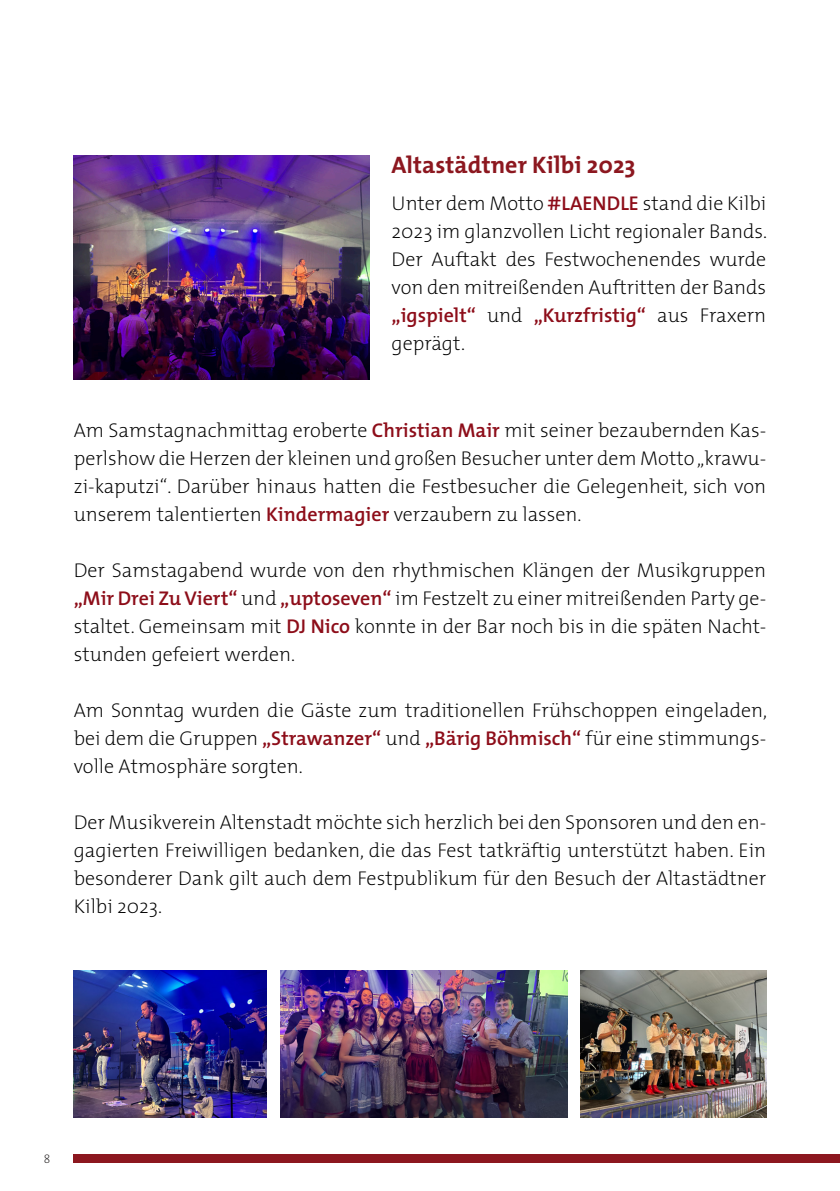
<style>
.page{position:relative;width:840px;height:1191px;background:#fff}
.page>*{position:absolute;margin:0;border:0;box-sizing:border-box;transform-origin:0 0}
.t1{font:700 24px "The Mix";color:#8c171f}
.t2{font:200 20px/28px "The Mix";color:#000001;text-align:justify}
.t3{font:200 12px "The Mix";color:#231f20}
.s1{font-weight:600;color:#8d0d19}
</style>
<div class="page">
<div style="left:74px;top:1154px;width:765px;height:8px;background:#8c171f"></div>
<img style="left:74px;top:155px;width:295px;height:225px">
<img style="left:74px;top:970px;width:192px;height:147px">
<img style="left:280px;top:970px;width:287px;height:147px">
<img style="left:580px;top:970px;width:185px;height:147px">
<p class="t1" style="left:391px;top:144px;width:245px">Altastädtner Kilbi 2023</p>
<p class="t2" style="left:391px;top:189px;width:377px">Unter dem Motto <span class="s1">#LAENDLE</span> stand die Kilbi 2023 im glanzvollen Licht regionaler Bands.<br>Der Auftakt des Festwochenendes wurde von den mitreißenden Auftritten der Bands <span class="s1">„igspielt“</span> und <span class="s1">„Kurzfristig“</span> aus Fraxern geprägt.</p>
<p class="t2" style="left:74px;top:416px;width:693px">Am Samstagnachmittag eroberte <span class="s1">Christian Mair</span> mit seiner bezaubernden Kas&shy;perlshow die Herzen der kleinen und großen Besucher unter dem Motto „krawu&shy;zi-kaputzi“. Darüber hinaus hatten die Festbesucher die Gelegenheit, sich von unserem talentierten <span class="s1">Kindermagier</span> verzaubern zu lassen.</p>
<p class="t2" style="left:74px;top:556px;width:693px">Der Samstagabend wurde von den rhythmischen Klängen der Musikgruppen <span class="s1">„Mir Drei Zu Viert“</span> und <span class="s1">„uptoseven“</span> im Festzelt zu einer mitreißenden Party ge&shy;staltet. Gemeinsam mit <span class="s1">DJ Nico</span> konnte in der Bar noch bis in die späten Nacht&shy;stunden gefeiert werden.</p>
<p class="t2" style="left:74px;top:696px;width:694px">Am Sonntag wurden die Gäste zum traditionellen Frühschoppen eingeladen, bei dem die Gruppen <span class="s1">„Strawanzer“</span> und <span class="s1">„Bärig Böhmisch“</span> für eine stimmungs&shy;volle Atmosphäre sorgten.</p>
<p class="t2" style="left:74px;top:808px;width:693px">Der Musikverein Altenstadt möchte sich herzlich bei den Sponsoren und den en&shy;gagierten Freiwilligen bedanken, die das Fest tatkräftig unterstützt haben. Ein besonderer Dank gilt auch dem Festpublikum für den Besuch der Altastädtner Kilbi 2023.</p>
<p class="t3" style="left:44px;top:1148px;width:8px">8</p>
</div>
